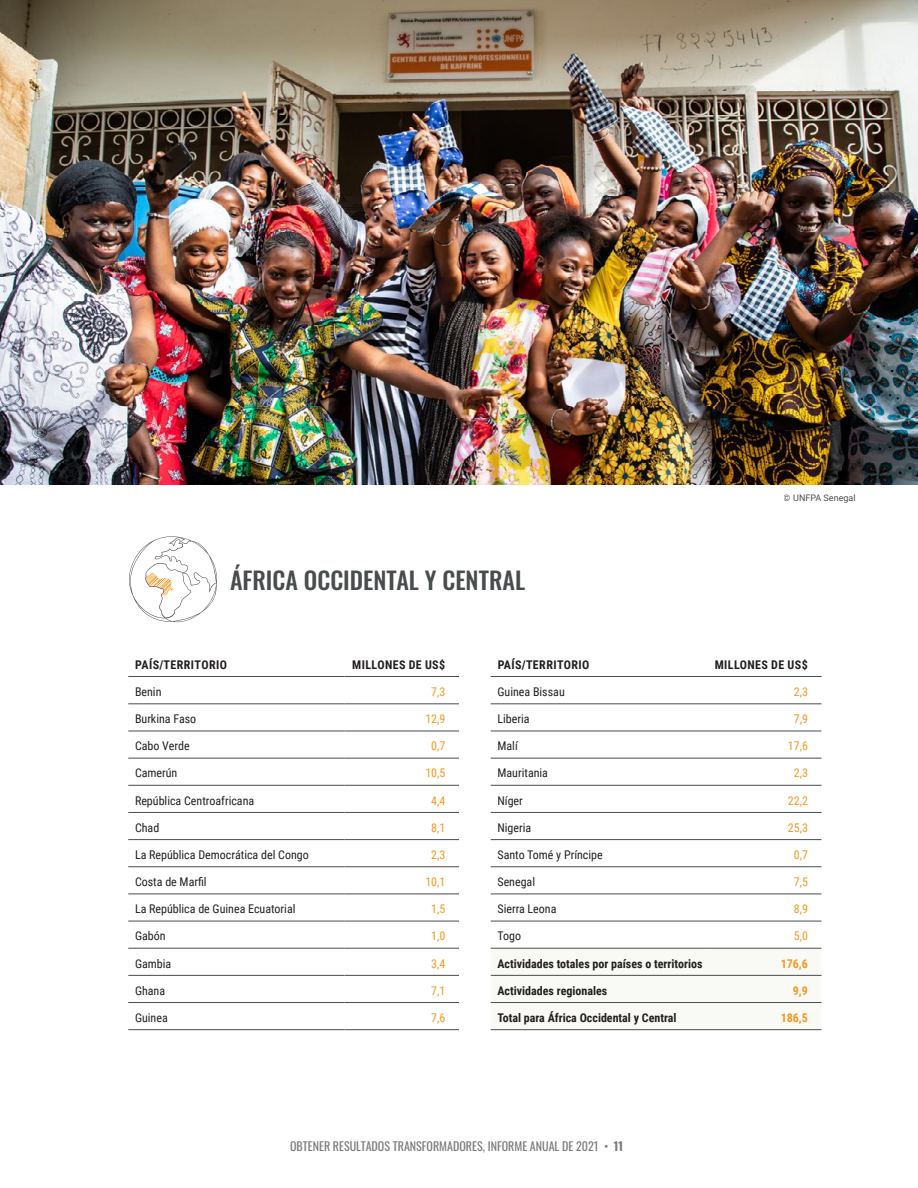
<style>
.page{position:relative;width:918px;height:1188px;background:#fff}
.page>*{position:absolute;margin:0;border:0;box-sizing:border-box;transform-origin:0 0}
.Heading_3{font:500 24px "Oswald";color:#494c4d}
.by_country_table{font:12px "Roboto Condensed";color:#231f20}
.Heading_6{font:700 12px "Roboto Condensed";color:#231f20}
.Heading_6-2{font:12px "Roboto Condensed";color:#f8971d}
.Heading_6-3{font:700 12px "Roboto Condensed";letter-spacing:.035em;color:#231f20}
.t1{font:12px "Oswald";color:#7d7a7a}
.Heading_6-4{font:12px "Roboto Condensed";color:#231f20}
.Heading_6-5{font:700 12px "Roboto Condensed";color:#f8971d}
.t2{font:9px "Roboto";color:#231f20}
.s1{font-weight:700}
</style>
<div class="page">
<img style="left:0;top:0;width:918px;height:485px">
<svg style="left:129px;top:536px;width:88px;height:87px"></svg>
<hr style="left:128px;top:676px;width:217px;height:1px;background:#494c4d">
<hr style="left:345px;top:676px;width:114px;height:1px;background:#494c4d">
<hr style="left:128px;top:704px;width:217px;height:1px;background:#494c4d">
<hr style="left:345px;top:704px;width:114px;height:1px;background:#494c4d">
<hr style="left:128px;top:731px;width:217px;height:1px;background:#494c4d">
<hr style="left:345px;top:731px;width:114px;height:1px;background:#494c4d">
<hr style="left:128px;top:758px;width:217px;height:1px;background:#494c4d">
<hr style="left:345px;top:758px;width:114px;height:1px;background:#494c4d">
<hr style="left:128px;top:785px;width:217px;height:1px;background:#494c4d">
<hr style="left:345px;top:785px;width:114px;height:1px;background:#494c4d">
<hr style="left:128px;top:812px;width:217px;height:1px;background:#494c4d">
<hr style="left:345px;top:812px;width:114px;height:1px;background:#494c4d">
<hr style="left:128px;top:839px;width:217px;height:1px;background:#494c4d">
<hr style="left:345px;top:839px;width:114px;height:1px;background:#494c4d">
<hr style="left:128px;top:867px;width:217px;height:1px;background:#494c4d">
<hr style="left:345px;top:867px;width:114px;height:1px;background:#494c4d">
<hr style="left:128px;top:894px;width:217px;height:1px;background:#494c4d">
<hr style="left:345px;top:894px;width:114px;height:1px;background:#494c4d">
<hr style="left:128px;top:921px;width:217px;height:1px;background:#494c4d">
<hr style="left:345px;top:921px;width:114px;height:1px;background:#494c4d">
<hr style="left:128px;top:948px;width:217px;height:1px;background:#494c4d">
<hr style="left:345px;top:948px;width:114px;height:1px;background:#494c4d">
<hr style="left:128px;top:975px;width:217px;height:1px;background:#494c4d">
<hr style="left:345px;top:975px;width:114px;height:1px;background:#494c4d">
<hr style="left:128px;top:1002px;width:217px;height:1px;background:#494c4d">
<hr style="left:345px;top:1002px;width:114px;height:1px;background:#494c4d">
<hr style="left:128px;top:1029px;width:217px;height:1px;background:#494c4d">
<hr style="left:345px;top:1029px;width:114px;height:1px;background:#494c4d">
<div style="left:491px;top:974px;width:330px;height:30px;background:#f9f9f5"></div>
<hr style="left:491px;top:676px;width:216px;height:1px;background:#494c4d">
<hr style="left:707px;top:676px;width:114px;height:1px;background:#494c4d">
<hr style="left:491px;top:704px;width:216px;height:1px;background:#494c4d">
<hr style="left:491px;top:731px;width:216px;height:1px;background:#494c4d">
<hr style="left:491px;top:758px;width:216px;height:1px;background:#494c4d">
<hr style="left:491px;top:785px;width:216px;height:1px;background:#494c4d">
<hr style="left:491px;top:812px;width:216px;height:1px;background:#494c4d">
<hr style="left:491px;top:839px;width:216px;height:1px;background:#494c4d">
<hr style="left:491px;top:867px;width:216px;height:1px;background:#494c4d">
<hr style="left:707px;top:704px;width:114px;height:1px;background:#494c4d">
<hr style="left:707px;top:731px;width:114px;height:1px;background:#494c4d">
<hr style="left:707px;top:758px;width:114px;height:1px;background:#494c4d">
<hr style="left:707px;top:785px;width:114px;height:1px;background:#494c4d">
<hr style="left:707px;top:812px;width:114px;height:1px;background:#494c4d">
<hr style="left:707px;top:839px;width:114px;height:1px;background:#494c4d">
<hr style="left:707px;top:867px;width:114px;height:1px;background:#494c4d">
<hr style="left:491px;top:894px;width:216px;height:1px;background:#494c4d">
<hr style="left:707px;top:894px;width:114px;height:1px;background:#494c4d">
<hr style="left:491px;top:921px;width:216px;height:1px;background:#494c4d">
<hr style="left:707px;top:921px;width:114px;height:1px;background:#494c4d">
<hr style="left:491px;top:948px;width:216px;height:1px;background:#494c4d">
<hr style="left:707px;top:948px;width:114px;height:1px;background:#494c4d">
<hr style="left:491px;top:975px;width:216px;height:1px;background:#494c4d">
<hr style="left:491px;top:1002px;width:216px;height:1px;background:#494c4d">
<hr style="left:491px;top:1029px;width:216px;height:1px;background:#494c4d">
<hr style="left:707px;top:975px;width:114px;height:1px;background:#494c4d">
<hr style="left:707px;top:1002px;width:114px;height:1px;background:#494c4d">
<hr style="left:707px;top:1029px;width:114px;height:1px;background:#494c4d">
<p class="Heading_3" style="left:230px;top:567px;width:297px">ÁFRICA OCCIDENTAL Y CENTRAL</p>
<p class="t2" style="left:784px;top:492px;width:73px">© UNFPA Senegal</p>
<p class="Heading_6-3" style="left:135px;top:656px;width:93px">PAÍS/TERRITORIO</p>
<p class="Heading_6-3" style="left:352px;top:656px;width:95px">MILLONES DE US$</p>
<p class="by_country_table" style="left:135px;top:683px;width:28px">Benin</p>
<p class="Heading_6-2" style="left:431px;top:683px;width:16px">7,3</p>
<p class="by_country_table" style="left:135px;top:710px;width:63px">Burkina Faso</p>
<p class="Heading_6-2" style="left:425px;top:710px;width:22px">12,9</p>
<p class="by_country_table" style="left:135px;top:738px;width:56px">Cabo Verde</p>
<p class="Heading_6-2" style="left:431px;top:738px;width:16px">0,7</p>
<p class="by_country_table" style="left:135px;top:765px;width:44px">Camerún</p>
<p class="Heading_6-2" style="left:425px;top:765px;width:22px">10,5</p>
<p class="by_country_table" style="left:135px;top:792px;width:121px">República Centroafricana</p>
<p class="Heading_6-2" style="left:431px;top:792px;width:16px">4,4</p>
<p class="by_country_table" style="left:135px;top:819px;width:26px">Chad</p>
<p class="Heading_6-2" style="left:431px;top:819px;width:16px">8,1</p>
<p class="by_country_table" style="left:135px;top:846px;width:175px">La República Democrática del Congo</p>
<p class="Heading_6-2" style="left:431px;top:846px;width:16px">2,3</p>
<p class="by_country_table" style="left:135px;top:873px;width:73px">Costa de Marfil</p>
<p class="Heading_6-2" style="left:425px;top:873px;width:22px">10,1</p>
<p class="by_country_table" style="left:135px;top:901px;width:162px">La República de Guinea Ecuatorial</p>
<p class="Heading_6-2" style="left:431px;top:901px;width:16px">1,5</p>
<p class="by_country_table" style="left:135px;top:928px;width:32px">Gabón</p>
<p class="Heading_6-2" style="left:431px;top:928px;width:16px">1,0</p>
<p class="by_country_table" style="left:135px;top:955px;width:38px">Gambia</p>
<p class="Heading_6-2" style="left:431px;top:955px;width:16px">3,4</p>
<p class="by_country_table" style="left:135px;top:982px;width:32px">Ghana</p>
<p class="Heading_6-2" style="left:431px;top:982px;width:16px">7,1</p>
<p class="by_country_table" style="left:135px;top:1009px;width:34px">Guinea</p>
<p class="Heading_6-2" style="left:431px;top:1009px;width:16px">7,6</p>
<p class="Heading_6-3" style="left:498px;top:656px;width:93px">PAÍS/TERRITORIO</p>
<p class="Heading_6-3" style="left:715px;top:656px;width:95px">MILLONES DE US$</p>
<p class="by_country_table" style="left:497px;top:683px;width:69px">Guinea Bissau</p>
<p class="Heading_6-2" style="left:794px;top:683px;width:16px">2,3</p>
<p class="by_country_table" style="left:497px;top:710px;width:34px">Liberia</p>
<p class="Heading_6-2" style="left:794px;top:710px;width:16px">7,9</p>
<p class="by_country_table" style="left:497px;top:738px;width:22px">Malí</p>
<p class="Heading_6-2" style="left:788px;top:738px;width:22px">17,6</p>
<p class="by_country_table" style="left:497px;top:765px;width:52px">Mauritania</p>
<p class="Heading_6-2" style="left:794px;top:765px;width:16px">2,3</p>
<p class="by_country_table" style="left:497px;top:792px;width:27px">Níger</p>
<p class="Heading_6-2" style="left:788px;top:792px;width:22px">22,2</p>
<p class="by_country_table" style="left:497px;top:819px;width:35px">Nigeria</p>
<p class="Heading_6-2" style="left:788px;top:819px;width:22px">25,3</p>
<p class="by_country_table" style="left:497px;top:846px;width:107px">Santo Tomé y Príncipe</p>
<p class="Heading_6-2" style="left:794px;top:846px;width:16px">0,7</p>
<p class="Heading_6-4" style="left:497px;top:873px;width:39px">Senegal</p>
<p class="Heading_6-2" style="left:794px;top:873px;width:16px">7,5</p>
<p class="Heading_6-4" style="left:497px;top:901px;width:61px">Sierra Leona</p>
<p class="Heading_6-2" style="left:794px;top:901px;width:16px">8,9</p>
<p class="Heading_6-4" style="left:497px;top:928px;width:25px">Togo</p>
<p class="Heading_6-2" style="left:794px;top:928px;width:16px">5,0</p>
<p class="Heading_6" style="left:497px;top:955px;width:206px">Actividades totales por países o territorios</p>
<p class="Heading_6-5" style="left:781px;top:955px;width:29px">176,6</p>
<p class="Heading_6" style="left:497px;top:982px;width:111px">Actividades regionales</p>
<p class="Heading_6-5" style="left:793px;top:982px;width:17px">9,9</p>
<p class="Heading_6" style="left:497px;top:1009px;width:181px">Total para África Occidental y Central</p>
<p class="Heading_6-5" style="left:781px;top:1009px;width:29px">186,5</p>
<p class="t1" style="left:290px;top:1135px;width:335px">OBTENER RESULTADOS TRANSFORMADORES, INFORME ANUAL DE 2021 • <span class="s1">11</span></p>
</div>
